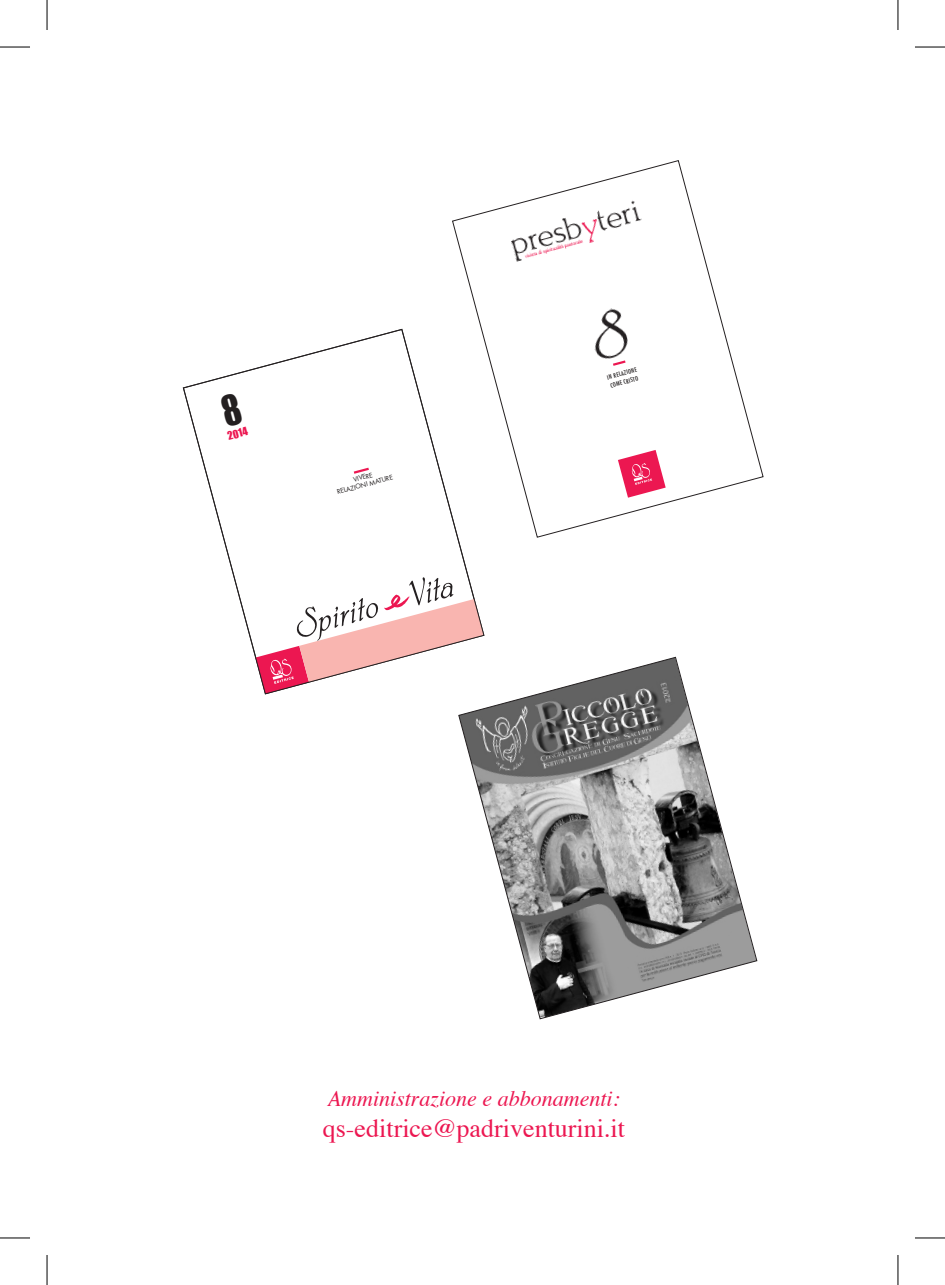
<style>
.page{position:relative;width:945px;height:1285px;background:#fff}
.page>*{position:absolute;margin:0;border:0;box-sizing:border-box;transform-origin:0 0}
.t1{font:41px "Phyllis D";color:#231f20}
.t2{font:26px "Times";color:#ec1751}
.t3{font:italic 22px "Times";color:#ec1751}
.t4{font:10.6px "Impact";color:#ec1751}
.t5{font:6.4px/7.6px "Futura";color:#231f20;text-align:center}
.t6{font:condensed 6px/8.8px "Futura";color:#231f20;scale:1.05 1}
</style>
<div class="page">
<svg style="left:452px;top:160px;width:311px;height:377px"></svg>
<img style="left:585px;top:306px;width:48px;height:57px">
<svg style="left:613px;top:360px;width:12px;height:6px"></svg>
<svg style="left:618px;top:450px;width:47px;height:48px"></svg>
<img style="left:509px;top:199px;width:135px;height:63px">
<img style="left:581px;top:219px;width:21px;height:25px">
<svg style="left:524px;top:259px;width:61px;height:1px"></svg>
<img style="left:524px;top:238px;width:61px;height:21px">
<svg style="left:458px;top:657px;width:299px;height:362px"></svg>
<svg style="left:183px;top:329px;width:301px;height:365px"></svg>
<hr style="left:0;top:47px;width:30px;height:1px;background:#000">
<hr style="left:914px;top:47px;width:30px;height:1px;background:#000">
<hr style="left:0;top:1237px;width:30px;height:1px;background:#000">
<hr style="left:914px;top:1237px;width:30px;height:1px;background:#000">
<hr style="left:47px;top:0;width:1px;height:30px;background:#000">
<hr style="left:47px;top:1255px;width:1px;height:30px;background:#000">
<hr style="left:897px;top:0;width:1px;height:30px;background:#000">
<hr style="left:897px;top:1255px;width:1px;height:30px;background:#000">
<svg style="left:219px;top:392px;width:24px;height:35px"></svg>
<p class="t4" style="left:226px;top:430px;width:22px;rotate:-15deg">2014</p>
<p class="t5" style="left:334px;top:481px;width:59px;rotate:-15deg">VIVERE<br>RELAZIONI MATURE</p>
<h1 class="t1" style="left:288px;top:606px;width:166px;rotate:-15deg">Spirito Vita</h1>
<p class="t6" style="left:606px;top:373px;width:30px;rotate:-15deg">IN RELAZIONE<br>COME CRISTO</p>
<p class="t3" style="left:328px;top:1078px;width:294px">Amministrazione e abbonamenti:</p>
<p class="t2" style="left:323px;top:1104px;width:303px">qs-editrice@padriventurini.it</p>
</div>
